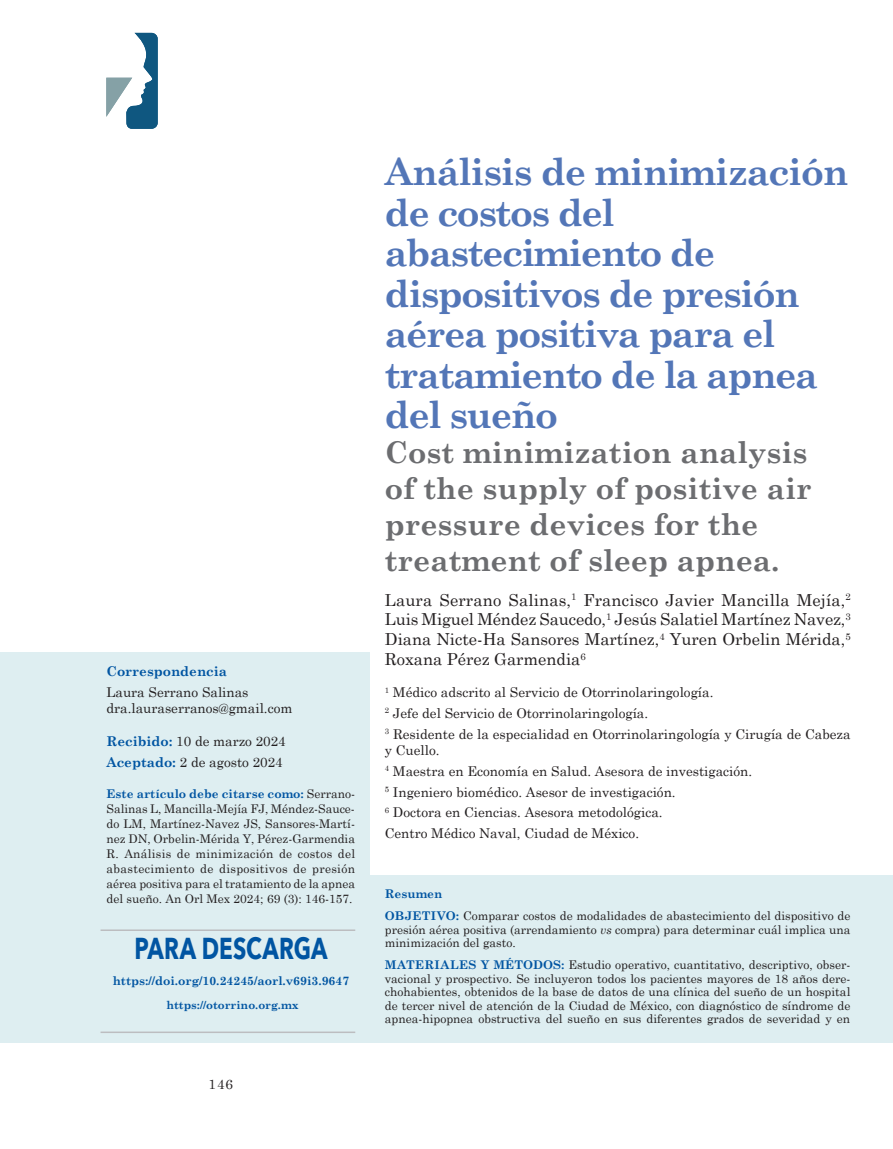
<style>
.page{position:relative;width:893px;height:1149px;background:#fff}
.page>*{position:absolute;margin:0;border:0;box-sizing:border-box;transform-origin:0 0}
.t1{font:700 37.5px/40.5px "Century Schoolbook";letter-spacing:-.04em;color:#5376b7}
.t2{font:700 30.15px "Avenir Next";letter-spacing:.005em;color:#0155a2;scale:.75 1}
.t3{font:700 30px/36px "Century Schoolbook";color:#6c6d70}
.t4{font:16.5px/19.8px "Century Schoolbook";color:#231f20;text-align:justify}
.t5{font:13.5px/20.7px "Century Schoolbook";color:#231f20}
.t6{font:700 13.5px "Century Schoolbook";color:#0155a2}
.t7{font:12px/15px "Century Schoolbook";color:#231f20;text-align:justify}
.t8{font:700 12px "Century Schoolbook";color:#0155a2}
.t9{font:700 11.25px "Century Schoolbook";color:#0155a2}
.s1{font-weight:700;color:#0155a2}
.s2{font-style:italic}
</style>
<div class="page">
<svg style="left:106px;top:33px;width:52px;height:96px"></svg>
<div style="left:361px;top:874px;width:532px;height:168px;background:#deeef1"></div>
<div style="left:0;top:652px;width:370px;height:390px;background:#deeef1"></div>
<hr style="left:101px;top:1031px;width:254px;height:1px;background:#bcbdc0">
<hr style="left:101px;top:929px;width:254px;height:1px;background:#bcbdc0">
<p class="t6" style="left:106px;top:662px;width:122px">Correspondencia</p>
<p class="t5" style="left:106px;top:683px;width:187px;line-height:16.5px">Laura Serrano Salinas dra.lauraserranos@gmail.com</p>
<p class="t5" style="left:106px;top:730px;width:181px"><span class="s1">Recibido:</span> 10 de marzo 2024<br><span class="s1">Aceptado:</span> 2 de agosto 2024</p>
<p class="t7" style="left:106px;top:786px;width:250px"><span class="s1">Este artículo debe citarse como:</span> Serrano-Salinas L, Mancilla-Mejía FJ, Méndez-Sauce&shy;do LM, Martínez-Navez JS, Sansores-Martí&shy;nez DN, Orbelin-Mérida Y, Pérez-Garmendia R. Análisis de minimización de costos del abastecimiento de dispositivos de presión aérea positiva para el tratamiento de la apnea del sueño. An Orl Mex 2024; 69 (3): 146-157.</p>
<h2 class="t2" style="left:134px;top:921px;width:259px">PARA DESCARGA</h2>
<p class="t8" style="left:113px;top:973px;width:238px">https://doi.org/10.24245/aorl.v69i3.9647</p>
<p class="t9" style="left:166px;top:997px;width:134px">https://otorrino.org.mx</p>
<p class="t5" style="left:208px;top:1073px;width:26px">146</p>
<h1 class="t1" style="left:385px;top:151px;width:465px">Análisis de minimización de costos del abastecimiento de dispositivos de presión aérea positiva para el tratamiento de la apnea del sueño</h1>
<h3 class="t3" style="left:385px;top:434px;width:428px">Cost minimization analysis of the supply of positive air pressure devices for the treatment of sleep apnea.</h3>
<h3 class="t4" style="left:385px;top:589px;width:467px">Laura Serrano Salinas,<sup>1</sup> Francisco Javier Mancilla Mejía,<sup>2<br></sup>Luis Miguel Méndez Saucedo,<sup>1</sup> Jesús Salatiel Martínez Navez,<sup>3<br></sup>Diana Nicte-Ha Sansores Martínez,<sup>4</sup> Yuren Orbelin Mérida,<sup>5<br></sup>Roxana Pérez Garmendia<sup>6</sup></h3>
<p class="t5" style="left:385px;top:681px;width:467px"><sup>1</sup> Médico adscrito al Servicio de Otorrinolaringología.<br><sup>2</sup> Jefe del Servicio de Otorrinolaringología.<br><sup>3</sup> Residente de la especialidad en Otorrinolaringología y Cirugía de Cabeza</p>
<p class="t5" style="left:385px;top:739px;width:369px">y Cuello.<br><sup>4</sup> Maestra en Economía en Salud. Asesora de investigación.<br><sup>5</sup> Ingeniero biomédico. Asesor de investigación.<br><sup>6</sup> Doctora en Ciencias. Asesora metodológica.<br>Centro Médico Naval, Ciudad de México.</p>
<p class="t7" style="left:385px;top:882px;width:467px;line-height:22px"><span class="s1">Resumen<br>OBJETIVO:</span> Comparar costos de modalidades de abastecimiento del dispositivo de</p>
<p class="t7" style="left:385px;top:921px;width:467px;line-height:13.5px">presión aérea positiva (arrendamiento <span class="s2">vs</span> compra) para determinar cuál implica una minimización del gasto.</p>
<p class="t7" style="left:385px;top:957px;width:467px;line-height:13.5px"><span class="s1">MATERIALES Y MÉTODOS:</span> Estudio operativo, cuantitativo, descriptivo, obser&shy;vacional y prospectivo. Se incluyeron todos los pacientes mayores de 18 años dere&shy;chohabientes, obtenidos de la base de datos de una clínica del sueño de un hospital de tercer nivel de atención de la Ciudad de México, con diagnóstico de síndrome de apnea-hipopnea obstructiva del sueño en sus diferentes grados de severidad y en</p>
</div>
